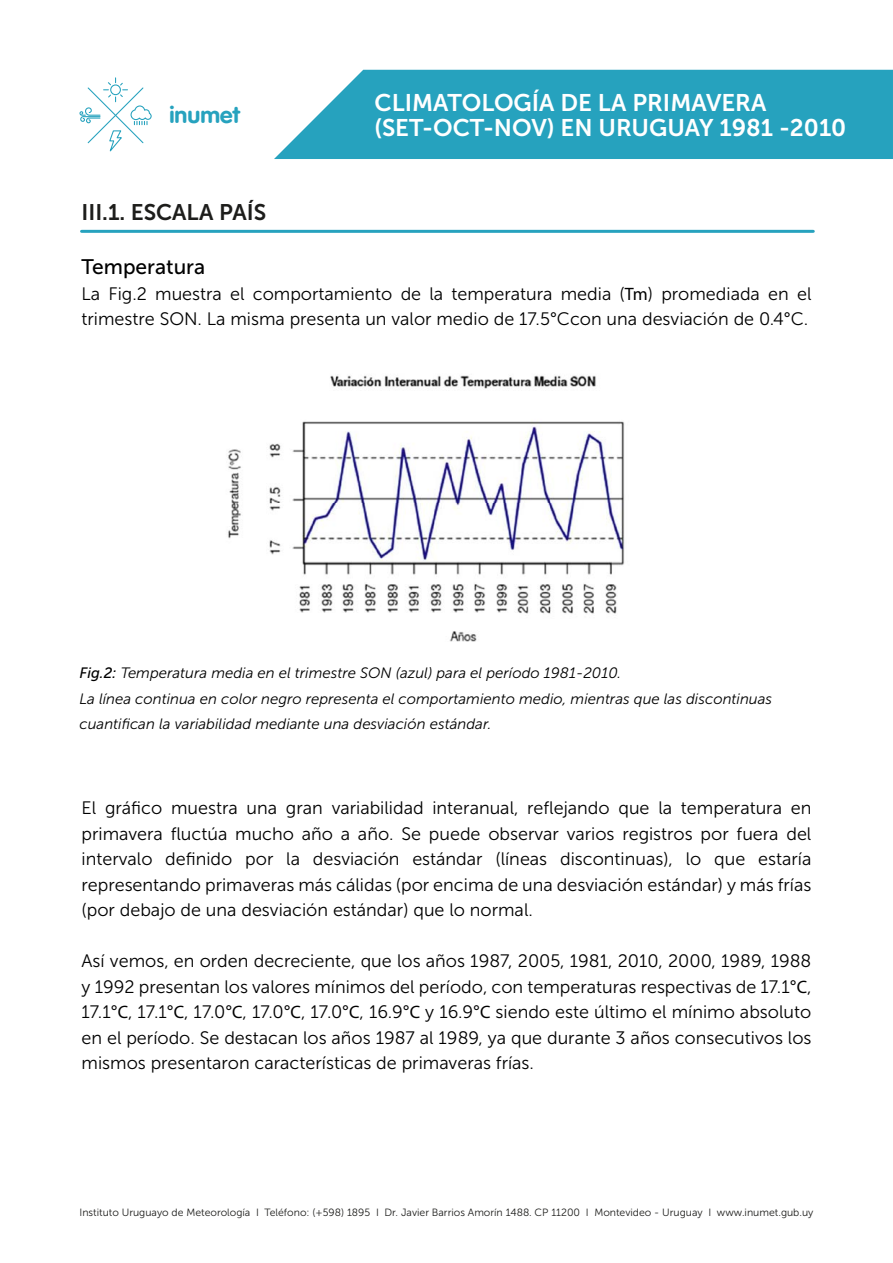
<style>
.page{position:relative;width:893px;height:1263px;background:#fff}
.page>*{position:absolute;margin:0;border:0;box-sizing:border-box;transform-origin:0 0}
.t1{font:24px/25.2px "Museo Sans 700";color:#fff}
.t2{font:23.25px "VAG Rounded Bold";color:#26a2be}
.t3{font:22.5px "Museo Sans 700";color:#1d1d1b}
.t4{font:21px "Museo Sans 500";color:#000}
.t5{font:18px/25.5px "Museo Sans 300";color:#000;text-align:justify}
.t6{font:italic 15px/25.5px "Museo Sans 300";color:#000}
.t7{font:10.5px "Museo Sans 300";color:#1d1d1b}
.s1{font-family:"Myriad Pro"}
.s2{font-family:"Museo Sans 500"}
</style>
<div class="page">
<hr style="left:82px;top:230px;width:731px;height:3px;background:#26a2be">
<svg style="left:274px;top:70px;width:619px;height:89px;background:#35a8c2"></svg>
<svg style="left:79px;top:78px;width:73px;height:74px"></svg>
<img style="left:228px;top:375px;width:397px;height:267px">
<p class="t2" style="left:169px;top:101px;width:72px">inumet</p>
<p class="t3" style="left:82px;top:200px;width:186px">III.1. ESCALA PAÍS</p>
<h1 class="t1" style="left:375px;top:90px;width:473px">CLIMATOLOGÍA DE LA PRIMAVERA (SET-OCT-NOV) EN URUGUAY 1981 -2010</h1>
<p class="t4" style="left:82px;top:255px;width:125px">Temperatura</p>
<p class="t5" style="left:82px;top:281px;width:731px">La Fig.2 muestra el comportamiento de la temperatura media (<span class="s1">Tm</span>) promediada en el trimestre SON. La misma presenta un valor medio de 17.5°Ccon una desviación de 0.4°C.</p>
<p class="t6" style="left:80px;top:660px;width:694px"><span class="s2">Fig.2:</span> Temperatura media en el trimestre SON (azul) para el período 1981-2010.<br>La línea continua en color negro representa el comportamiento medio, mientras que las discontinuas cuantifican la variabilidad mediante una desviación estándar.</p>
<p class="t5" style="left:82px;top:795px;width:731px">El gráfico muestra una gran variabilidad interanual, reflejando que la temperatura en primavera fluctúa mucho año a año. Se puede observar varios registros por fuera del intervalo definido por la desviación estándar (líneas discontinuas), lo que estaría representando primaveras más cálidas (por encima de una desviación estándar) y más frías (por debajo de una desviación estándar) que lo normal.</p>
<p class="t5" style="left:82px;top:948px;width:731px">Así vemos, en orden decreciente, que los años 1987, 2005, 1981, 2010, 2000, 1989, 1988 y 1992 presentan los valores mínimos del período, con temperaturas respectivas de 17.1°<span class="s1">C</span>, 17.1°<span class="s1">C</span>, 17.1°<span class="s1">C</span>, 17.0°<span class="s1">C</span>, 17.0°<span class="s1">C</span>, 17.0°<span class="s1">C</span>, 16.9°<span class="s1">C</span> y 16.9°<span class="s1">C</span> siendo este último el mínimo absoluto en el período. Se destacan los años 1987 al 1989, ya que durante 3 años consecutivos los mismos presentaron características de primaveras frías.</p>
<p class="t7" style="left:80px;top:1206px;width:735px">Instituto Uruguayo de Meteorología I Teléfono: (+598) 1895 I Dr. Javier Barrios Amorín 1488. CP 11200 I Montevideo - Uruguay I www.inumet.gub.uy</p>
</div>
